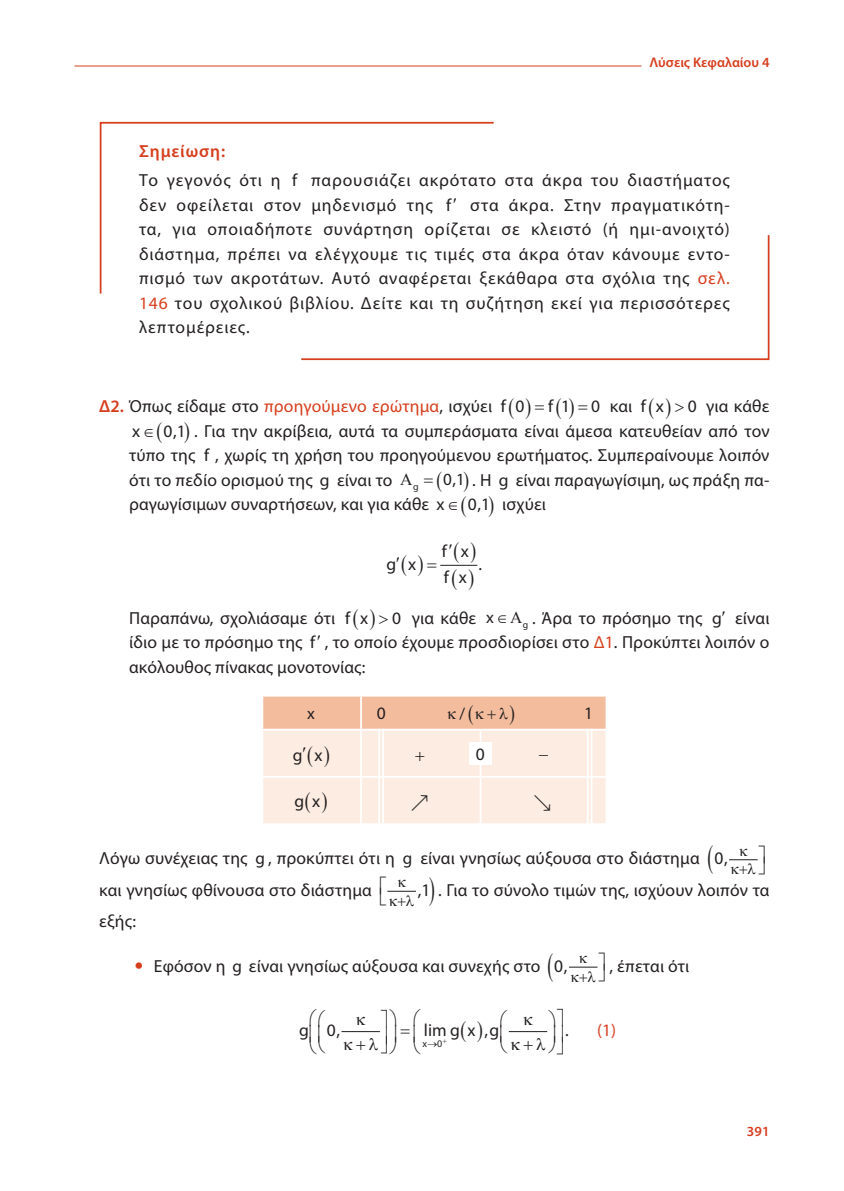
<style>
.page{position:relative;width:844px;height:1191px;background:#fff}
.page>*{position:absolute;margin:0;border:0;box-sizing:border-box;transform-origin:0 0}
.t1{font:17.5px/24.5px "Myriad Pro";letter-spacing:.01em;color:#231f20;text-align:justify}
.t2{font:600 17.5px "Myriad Pro";letter-spacing:.05em;color:#d73e1e}
.t3{font:17.5px "Myriad Pro";color:#d73e1e}
.t4{font:16.97px "Myriad Pro";color:#231f20}
.t5{font:16.8px "Myriad Pro";color:#231f20}
.t6{font:16.45px "Myriad Pro";color:#231f20}
.t7{font:600 14px "Myriad Pro";color:#d73e1e}
.t8{font:10.15px "Myriad Pro";color:#231f20}
.t9{font:9.8px "Myriad Pro";color:#231f20}
.s1{color:#d73e1e}
.s2{font-weight:600;color:#d73e1e}
.s3{font-size:17.15px}
.s4{font-size:17.32px}
.s5{font-size:17.68px}
.s6{font-weight:700;font-size:24.5px;color:#d73e1e}
</style>
<div class="page">
<hr style="left:74px;top:65px;width:567px;height:1px;background:#d73e1e">
<hr style="left:440px;top:565px;width:36px;height:1px;background:#231f20">
<hr style="left:342px;top:1031px;width:37px;height:1px;background:#231f20">
<svg style="left:99px;top:121px;width:395px;height:173px"></svg>
<svg style="left:299px;top:233px;width:471px;height:128px"></svg>
<svg style="left:468px;top:564px;width:7px;height:2px"></svg>
<svg style="left:449px;top:564px;width:10px;height:2px"></svg>
<svg style="left:729px;top:859px;width:29px;height:2px"></svg>
<svg style="left:387px;top:890px;width:28px;height:2px"></svg>
<svg style="left:569px;top:966px;width:29px;height:2px"></svg>
<svg style="left:343px;top:1031px;width:37px;height:2px"></svg>
<svg style="left:508px;top:1031px;width:40px;height:2px"></svg>
<svg style="left:262px;top:696px;width:344px;height:127px;background:#f9e1d2"></svg>
<p class="t7" style="left:649px;top:53px;width:121px">Λύσεις Κεφαλαίου 4</p>
<p class="t2" style="left:139px;top:140px;width:88px">Σημείωση:</p>
<p class="t1" style="left:139px;top:168px;width:592px">Το γεγονός ότι η f παρουσιάζει ακρότατο στα άκρα του διαστήματος δεν οφείλεται στον μηδενισμό της f στα άκρα. Στην πραγματικότη&shy;τα, για οποιαδήποτε συνάρτηση ορίζεται σε κλειστό (ή ημι-ανοιχτό) διάστημα, πρέπει να ελέγχουμε τις τιμές στα άκρα όταν κάνουμε εντο&shy;πισμό των ακροτάτων. Αυτό αναφέρεται ξεκάθαρα στα σχόλια της <span class="s1">σελ.<br>146</span> του σχολικού βιβλίου. Δείτε και τη συζήτηση εκεί για περισσότερες λεπτομέρειες.</p>
<p class="t1" style="left:99px;top:394px;width:426px"><span class="s2">Δ2.</span> Όπως είδαμε στο <span class="s1">προηγούμενο ερώτημα</span>, ισχύει f 0</p>
<p class="t1" style="left:548px;top:394px;width:117px">f1 0 και fx</p>
<p class="t1" style="left:687px;top:394px;width:83px">0 για κάθε</p>
<p class="t1" style="left:132px;top:418px;width:24px">x∈</p>
<p class="t1" style="left:163px;top:418px;width:24px">0,1</p>
<p class="t1" style="left:129px;top:418px;width:641px;text-indent:65px">. Για την ακρίβεια, αυτά τα συμπεράσματα είναι άμεσα κατευθείαν από τον τύπο της f , χωρίς τη χρήση του προηγούμενου ερωτήματος. Συμπεραίνουμε λοιπόν ότι το πεδίο ορισμού της g είναι το <sub>g</sub></p>
<p class="t1" style="left:129px;top:467px;width:641px;text-indent:314px"><span class="s3">0,1</span> . Η g είναι παραγωγίσιμη, ως πράξη πα&shy;ραγωγίσιμων συναρτήσεων, και για κάθε x ∈</p>
<p class="t1" style="left:467px;top:492px;width:24px">0,1</p>
<p class="t1" style="left:502px;top:492px;width:45px">ισχύει</p>
<p class="t1" style="left:442px;top:538px;width:29px">f x</p>
<p class="t1" style="left:386px;top:551px;width:31px">g x</p>
<p class="t1" style="left:478px;top:551px;width:5px">.</p>
<p class="t1" style="left:444px;top:565px;width:24px">f x</p>
<p class="t1" style="left:129px;top:605px;width:240px">Παραπάνω, σχολιάσαμε ότι f x</p>
<p class="t1" style="left:392px;top:605px;width:86px">0 για κάθε</p>
<p class="t9" style="left:522px;top:618px;width:7px">g</p>
<p class="t1" style="left:129px;top:605px;width:641px;text-indent:403px">. Άρα το πρόσημο της g είναι ίδιο με το πρόσημο της f , το οποίο έχουμε προσδιορίσει στο <span class="s1">Δ1</span>. Προκύπτει λοιπόν ο ακόλουθος πίνακας μονοτονίας:</p>
<p class="t5" style="left:307px;top:703px;width:9px">x</p>
<p class="t1" style="left:293px;top:742px;width:31px">g x</p>
<p class="t1" style="left:294px;top:788px;width:27px">g x</p>
<p class="t4" style="left:486px;top:607px;width:24px">x∈</p>
<p class="t1" style="left:376px;top:701px;width:10px">0</p>
<p class="t6" style="left:459px;top:703px;width:7px">/</p>
<p class="t1" style="left:584px;top:700px;width:10px">1</p>
<p class="t1" style="left:475px;top:742px;width:10px">0</p>
<p class="t1" style="left:99px;top:842px;width:629px;line-height:31.5px">Λόγω συνέχειας της <span class="s4">g</span> , προκύπτει ότι η <span class="s4">g</span> είναι γνησίως αύξουσα στο διάστημα <span class="s5">0, </span>και γνησίως φθίνουσα στο διάστημα</p>
<p class="t1" style="left:418px;top:877px;width:353px"><span class="s5">,1</span> . Για το σύνολο τιμών της, ισχύουν λοιπόν τα</p>
<p class="t1" style="left:99px;top:909px;width:38px">εξής:</p>
<p class="t1" style="left:135px;top:953px;width:434px"><span class="s6">•</span> Εφόσον η <span class="s4">g</span> είναι γνησίως αύξουσα και συνεχής στο <span class="s5">0,</span></p>
<p class="t1" style="left:609px;top:953px;width:81px">, έπεται ότι</p>
<p class="t1" style="left:299px;top:1017px;width:42px">g 0,</p>
<p class="t1" style="left:424px;top:1017px;width:77px">limg x ,g</p>
<p class="t1" style="left:565px;top:1017px;width:5px">.</p>
<p class="t8" style="left:422px;top:1037px;width:21px">x 0</p>
<p class="t3" style="left:597px;top:1019px;width:20px">(1)</p>
<p class="t7" style="left:746px;top:1122px;width:24px">391</p>
</div>
